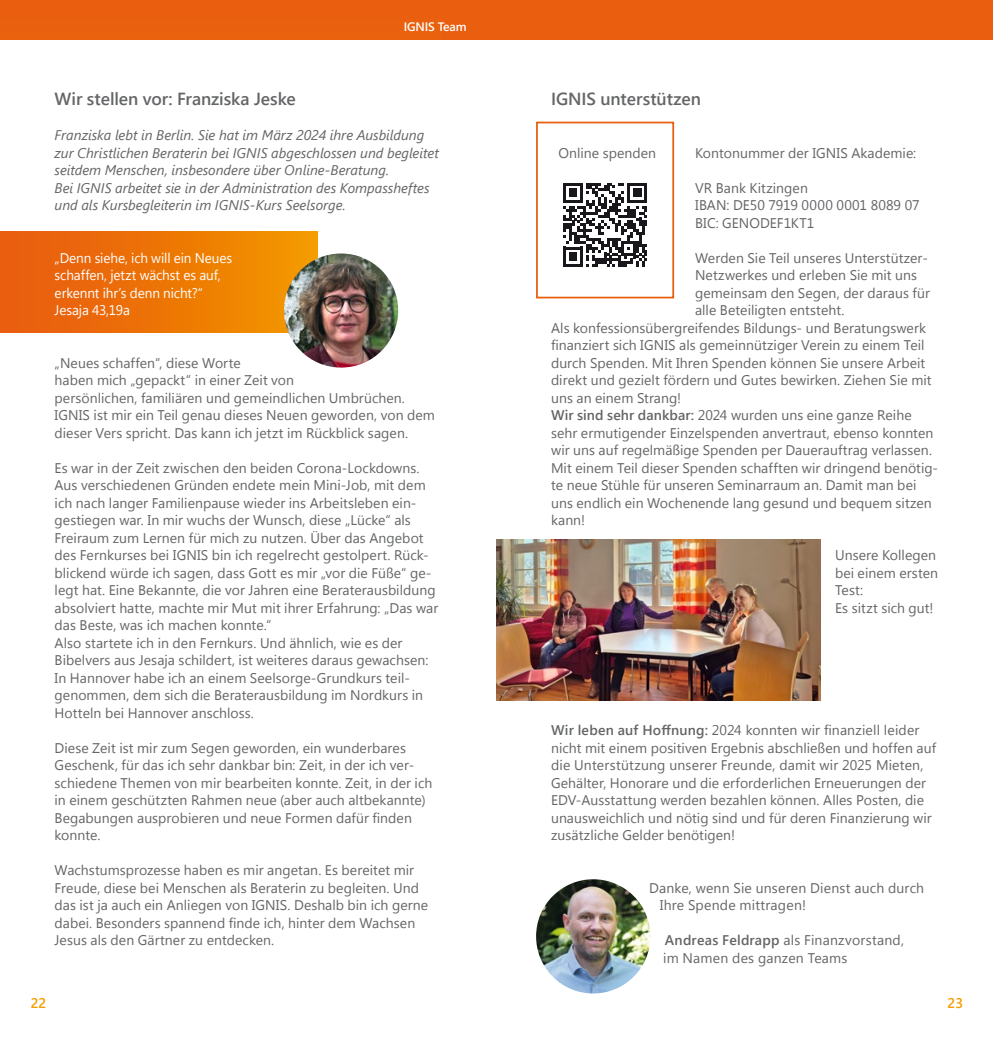
<style>
.page{position:relative;width:993px;height:1042px;background:#fff}
.page>*{position:absolute;margin:0;border:0;box-sizing:border-box;transform-origin:0 0}
.t1{font:600 17.5px "Segoe UI";letter-spacing:-.005em;color:#646567}
.t2{font:14px/17.5px "Segoe UI";letter-spacing:.005em;color:#646567}
.t3{font:italic 14px/17.5px "Segoe UI";color:#646567}
.t4{font:14px/17.5px "Segoe UI";letter-spacing:-.005em;color:#fff}
.t5{font:600 14px "Segoe UI";color:#f49e00}
.t6{font:600 12.25px "Segoe UI";letter-spacing:-.015em;color:#fff}
.s1{font-weight:600}
</style>
<div class="page">
<div style="left:441px;top:0;width:551px;height:456px;background:#e95e0f"></div>
<div style="left:0;top:0;width:441px;height:228px;background:#e9600f"></div>
<div style="left:0;top:40px;width:992px;height:419px;background:#fff"></div>
<div style="left:0;top:231px;width:317px;height:101px;background:linear-gradient(to right,#e85710,#f39700)"></div>
<img style="left:284px;top:253px;width:114px;height:115px;border-radius:57px">
<svg style="left:563px;top:183px;width:84px;height:84px"></svg>
<div style="left:536px;top:122px;width:138px;height:176px;border:2px solid #e95d0f"></div>
<img style="left:536px;top:879px;width:114px;height:114px;border-radius:57px">
<img style="left:496px;top:539px;width:323px;height:161px">
<p class="t6" style="left:404px;top:17px;width:64px">IGNIS Team</p>
<p class="t1" style="left:55px;top:85px;width:242px">Wir stellen vor: Franziska Jeske</p>
<p class="t3" style="left:55px;top:126px;width:385px">Franziska lebt in Berlin. Sie hat im März 2024 ihre Ausbildung zur Christlichen Beraterin bei IGNIS abgeschlossen und begleitet seitdem Menschen, insbesondere über Online-Beratung.<br>Bei IGNIS arbeitet sie in der Administration des Kompassheftes und als Kursbegleiterin im IGNIS-Kurs Seelsorge.</p>
<p class="t4" style="left:55px;top:248px;width:179px">„Denn siehe, ich will ein Neues schaffen, jetzt wächst es auf, erkennt ihr’s denn nicht?“<br>Jesaja 43,19a</p>
<p class="t2" style="left:55px;top:353px;width:382px">„Neues schaffen“, diese Worte<br>haben mich „gepackt“ in einer Zeit von<br>persönlichen, familiären und gemeindlichen Umbrüchen.<br>IGNIS ist mir ein Teil genau dieses Neuen geworden, von dem dieser Vers spricht. Das kann ich jetzt im Rückblick sagen.</p>
<p class="t2" style="left:55px;top:458px;width:385px">Es war in der Zeit zwischen den beiden Corona-Lockdowns.<br>Aus verschiedenen Gründen endete mein Mini-Job, mit dem ich nach langer Familienpause wieder ins Arbeitsleben ein&shy;gestiegen war. In mir wuchs der Wunsch, diese „Lücke“ als Freiraum zum Lernen für mich zu nutzen. Über das Angebot des Fernkurses bei IGNIS bin ich regelrecht gestolpert. Rück&shy;blickend würde ich sagen, dass Gott es mir „vor die Füße“ ge&shy;legt hat. Eine Bekannte, die vor Jahren eine Beraterausbildung absolviert hatte, machte mir Mut mit ihrer Erfahrung: „Das war das Beste, was ich machen konnte.“<br>Also startete ich in den Fernkurs. Und ähnlich, wie es der Bibelvers aus Jesaja schildert, ist weiteres daraus gewachsen:<br>In Hannover habe ich an einem Seelsorge-Grundkurs teil&shy;genommen, dem sich die Beraterausbildung im Nordkurs in Hotteln bei Hannover anschloss.</p>
<p class="t2" style="left:55px;top:738px;width:379px">Diese Zeit ist mir zum Segen geworden, ein wunderbares Geschenk, für das ich sehr dankbar bin: Zeit, in der ich ver&shy;schiedene Themen von mir bearbeiten konnte. Zeit, in der ich in einem geschützten Rahmen neue (aber auch altbekannte)<br>Begabungen ausprobieren und neue Formen dafür finden konnte.</p>
<p class="t2" style="left:55px;top:861px;width:375px">Wachstumsprozesse haben es mir angetan. Es bereitet mir Freude, diese bei Menschen als Beraterin zu begleiten. Und das ist ja auch ein Anliegen von IGNIS. Deshalb bin ich gerne dabei. Besonders spannend finde ich, hinter dem Wachsen Jesus als den Gärtner zu entdecken.</p>
<p class="t1" style="left:551px;top:85px;width:151px">IGNIS unterstützen</p>
<p class="t2" style="left:558px;top:143px;width:99px">Online spenden</p>
<p class="t2" style="left:694px;top:143px;width:223px">Kontonummer der IGNIS Akademie:</p>
<p class="t2" style="left:694px;top:178px;width:226px">VR Bank Kitzingen<br>IBAN: DE50 7919 0000 0001 8089 07<br>BIC: GENODEF1KT1</p>
<p class="t2" style="left:694px;top:248px;width:234px">Werden Sie Teil unseres Unterstützer-</p>
<p class="t2" style="left:694px;top:266px;width:223px">Netzwerkes und erleben Sie mit uns</p>
<p class="t2" style="left:694px;top:283px;width:236px">gemeinsam den Segen, der daraus für</p>
<p class="t2" style="left:694px;top:301px;width:151px">alle Beteiligten entsteht.</p>
<p class="t2" style="left:551px;top:318px;width:376px">Als konfessionsübergreifendes Bildungs- und Beratungswerk</p>
<p class="t2" style="left:551px;top:336px;width:375px">finanziert sich IGNIS als gemeinnütziger Verein zu einem Teil</p>
<p class="t2" style="left:551px;top:353px;width:375px">durch Spenden. Mit Ihren Spenden können Sie unsere Arbeit</p>
<p class="t2" style="left:551px;top:371px;width:382px">direkt und gezielt fördern und Gutes bewirken. Ziehen Sie mit</p>
<p class="t2" style="left:551px;top:388px;width:132px">uns an einem Strang!</p>
<p class="t2" style="left:551px;top:406px;width:362px"><span class="s1">Wir sind sehr dankbar:</span> 2024 wurden uns eine ganze Reihe</p>
<p class="t2" style="left:551px;top:423px;width:383px">sehr ermutigender Einzelspenden anvertraut, ebenso konnten</p>
<p class="t2" style="left:551px;top:441px;width:382px">wir uns auf regelmäßige Spenden per Dauerauftrag verlassen.</p>
<p class="t2" style="left:551px;top:458px;width:388px">Mit einem Teil dieser Spenden schafften wir dringend benötig-</p>
<p class="t2" style="left:551px;top:476px;width:367px">te neue Stühle für unseren Seminarraum an. Damit man bei</p>
<p class="t2" style="left:551px;top:493px;width:382px">uns endlich ein Wochenende lang gesund und bequem sitzen</p>
<p class="t2" style="left:551px;top:511px;width:36px">kann!</p>
<p class="t2" style="left:834px;top:546px;width:105px">Unsere Kollegen bei einem ersten<br>Test:<br>Es sitzt sich gut!</p>
<p class="t2" style="left:551px;top:721px;width:386px"><span class="s1">Wir leben auf Hoffnung:</span> 2024 konnten wir finanziell leider nicht mit einem positiven Ergebnis abschließen und hoffen auf die Unterstützung unserer Freunde, damit wir 2025 Mieten, Gehälter, Honorare und die erforderlichen Erneuerungen der EDV-Ausstattung werden bezahlen können. Alles Posten, die unausweichlich und nötig sind und für deren Finanzierung wir zusätzliche Gelder benötigen!</p>
<p class="t2" style="left:659px;top:878px;width:266px;text-indent:-10px">Danke, wenn Sie unseren Dienst auch durch<br>Ihre Spende mittragen!</p>
<p class="t2" style="left:663px;top:931px;width:242px"><span class="s1">Andreas Feldrapp</span> als Finanzvorstand, im Namen des ganzen Teams</p>
<p class="t5" style="left:31px;top:991px;width:17px">22</p>
<p class="t5" style="left:947px;top:991px;width:17px">23</p>
</div>
